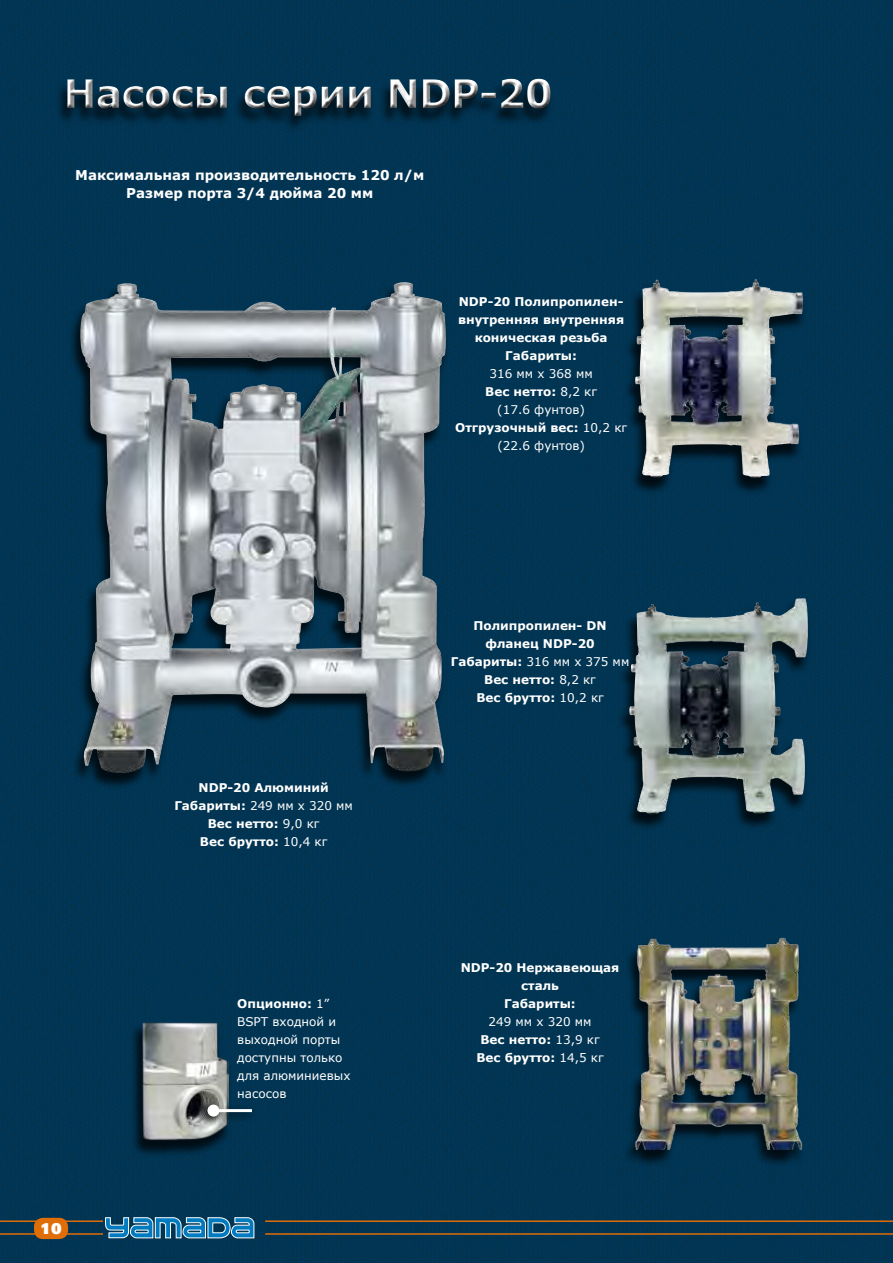
<style>
.page{position:relative;width:893px;height:1263px;background:#fff}
.page>*{position:absolute;margin:0;border:0;box-sizing:border-box;transform-origin:0 0}
.t1{font:700 39px "Verdana";letter-spacing:-.01em;color:#fff}
.t2{font:15px "Univers LT Std X Black";color:#fff}
.t3{font:700 13.5px/18px "Verdana";color:#fff;text-align:center}
.t4{font:700 12px/18px "Verdana";color:#fff;text-align:center}
.t5{font:12px/18px "Verdana";color:#fff;text-align:center}
.s1{font-weight:700}
.s2{font-weight:400}
</style>
<div class="page">
<img style="left:0;top:0;width:893px;height:1263px">
<hr style="left:0;top:1220px;width:103px;height:2px;background:#df6e08">
<hr style="left:0;top:1233px;width:103px;height:2px;background:#df6e08">
<hr style="left:265px;top:1220px;width:628px;height:2px;background:#df6e08">
<hr style="left:265px;top:1233px;width:628px;height:2px;background:#df6e08">
<svg style="left:104px;top:1217px;width:151px;height:22px;background:#3d84ad"></svg>
<div style="left:34px;top:1218px;width:34px;height:21px;background:#df6e08;border-radius:9px"></div>
<div style="left:617px;top:600px;width:194px;height:232px;background:#000;opacity:.75"></div>
<img style="left:630px;top:598px;width:174px;height:108px">
<div style="left:68px;top:284px;width:382px;height:506px;background:#000;opacity:.75"></div>
<img style="left:80px;top:282px;width:366px;height:491px">
<div style="left:130px;top:1023px;width:103px;height:135px;background:#000;opacity:.75"></div>
<img style="left:142px;top:1021px;width:87px;height:120px">
<div style="left:623px;top:281px;width:184px;height:214px;background:#000;opacity:.75"></div>
<img style="left:635px;top:279px;width:120px;height:194px">
<div style="left:623px;top:939px;width:182px;height:229px;background:#000;opacity:.75"></div>
<img style="left:629px;top:934px;width:179px;height:216px">
<div style="left:55px;top:81px;width:499px;height:52px;background:#013452"></div>
<div style="left:59px;top:72px;width:500px;height:46px;background:#013552"></div>
<svg style="left:59px;top:76px;width:500px;height:47px"></svg>
<div style="left:198px;top:1100px;width:60px;height:28px;background:#000;opacity:.75"></div>
<hr style="left:213px;top:1109px;width:39px;height:3px;background:#fff">
<div style="left:207px;top:1104px;width:12px;height:12px;background:#fff;border-radius:50%"></div>
<h1 class="t1" style="left:64px;top:66px;width:491px">Насосы серии NDP-20</h1>
<p class="t3" style="left:75px;top:166px;width:351px">Максимальная производительность 120 л/м<br>Размер порта 3/4 дюйма 20 мм</p>
<p class="t4" style="left:458px;top:292px;width:168px">NDP-20 Полипропилен&shy;внутренняя внутренняя коническая резьба<br>Габариты:</p>
<p class="t5" style="left:455px;top:365px;width:173px">316 мм х 368 мм<br><span class="s1">Вес нетто:</span> 8,2 кг<br>(17.6 фунтов)<br><span class="s1">Отгрузочный вес:</span> 10,2 кг (22.6 фунтов)</p>
<p class="t2" style="left:40px;top:1218px;width:23px">10</p>
<p class="t4" style="left:174px;top:778px;width:180px">NDP-20 Алюминий<br>Габариты: <span class="s2">249 мм x 320 мм<br></span>Вес нетто: <span class="s2">9,0 кг<br></span>Вес брутто: <span class="s2">10,4 кг</span></p>
<p class="t5" style="left:237px;top:995px;width:115px;text-align:left"><span class="s1">Опционно:</span> 1”<br>BSPT входной и выходной порты доступны только для алюминиевых насосов</p>
<p class="t4" style="left:451px;top:616px;width:180px">Полипропилен- DN фланец NDP-20<br>Габариты: <span class="s2">316 мм x 375 мм<br></span>Вес нетто: <span class="s2">8,2 кг<br></span>Вес брутто: <span class="s2">10,2 кг</span></p>
<p class="t4" style="left:461px;top:958px;width:160px">NDP-20 Нержавеющая сталь<br>Габариты:</p>
<p class="t5" style="left:476px;top:1013px;width:129px">249 мм x 320 мм<br><span class="s1">Вес нетто:</span> 13,9 кг<br><span class="s1">Вес брутто:</span> 14,5 кг</p>
</div>
